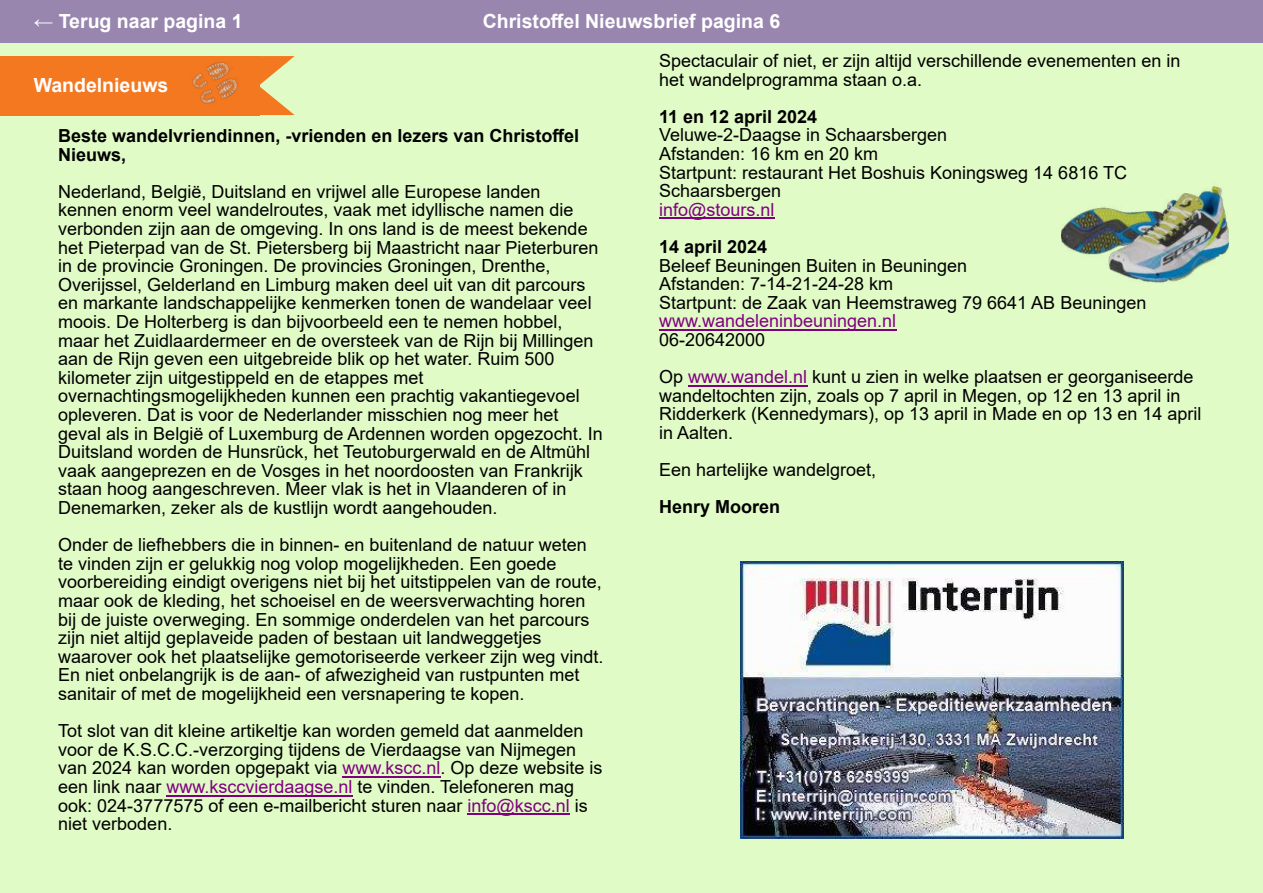
<style>
.page{position:relative;width:1263px;height:893px;background:#e1fbc7}
.page>*{position:absolute;margin:0;border:0;box-sizing:border-box;transform-origin:0 0}
.t1{font:700 19.5px "Arial";color:#fff}
.t2{font:18px/18.6px "Arial";color:#000}
.t3{font:700 18px/18.6px "Arial";color:#000}
.t4{font:18px "Arial";color:#800080}
.s1{color:#800080}
</style>
<div class="page">
<div style="left:0;top:0;width:1263px;height:43px;background:#9886af"></div>
<div style="left:0;top:56px;width:259px;height:59px;background:#f47820"></div>
<svg style="left:259px;top:56px;width:36px;height:59px"></svg>
<img style="left:192px;top:62px;width:46px;height:42px">
<hr style="left:342px;top:776px;width:98px;height:2px;background:#800080">
<hr style="left:166px;top:795px;width:186px;height:1px;background:#800080">
<hr style="left:468px;top:813px;width:102px;height:2px;background:#800080">
<hr style="left:659px;top:218px;width:115px;height:1px;background:#800080">
<hr style="left:659px;top:329px;width:237px;height:2px;background:#800080">
<hr style="left:688px;top:385px;width:119px;height:1px;background:#800080">
<img style="left:740px;top:561px;width:383px;height:278px">
<img style="left:1062px;top:186px;width:167px;height:97px">
<p class="t1" style="left:34px;top:8px;width:210px">← Terug naar pagina 1</p>
<p class="t1" style="left:483px;top:8px;width:299px">Christo昀昀el Nieuwsbrief pagina 6</p>
<p class="t1" style="left:34px;top:72px;width:136px">Wandelnieuws</p>
<p class="t3" style="left:58px;top:127px;width:522px">Beste wandelvriendinnen, -vrienden en lezers van Christo昀昀el<br>Nieuws,</p>
<p class="t2" style="left:58px;top:182px;width:546px">Nederland, België, Duitsland en vrĳwel alle Europese landen kennen enorm veel wandelroutes, vaak met idyllische namen die verbonden zĳn aan de omgeving. In ons land is de meest bekende het Pieterpad van de St. Pietersberg bĳ Maastricht naar Pieterburen in de provincie Groningen. De provincies Groningen, Drenthe, Overĳssel, Gelderland en Limburg maken deel uit van dit parcours en markante landschappelĳke kenmerken tonen de wandelaar veel moois. De Holterberg is dan bĳvoorbeeld een te nemen hobbel, maar het Zuidlaardermeer en de oversteek van de Rĳn bĳ Millingen aan de Rĳn geven een uitgebreide blik op het water. Ruim 500 kilometer zĳn uitgestippeld en de etappes met overnachtingsmogelĳkheden kunnen een prachtig vakantiegevoel opleveren. Dat is voor de Nederlander misschien nog meer het geval als in België of Luxemburg de Ardennen worden opgezocht. In Duitsland worden de Hunsrück, het Teutoburgerwald en de Altmühl vaak aangeprezen en de Vosges in het noordoosten van Frankrĳk staan hoog aangeschreven. Meer vlak is het in Vlaanderen of in Denemarken, zeker als de kustlĳn wordt aangehouden.</p>
<p class="t2" style="left:58px;top:535px;width:547px">Onder de liefhebbers die in binnen- en buitenland de natuur weten te vinden zĳn er gelukkig nog volop mogelĳkheden. Een goede voorbereiding eindigt overigens niet bĳ het uitstippelen van de route, maar ook de kleding, het schoeisel en de weersverwachting horen bĳ de juiste overweging. En sommige onderdelen van het parcours zĳn niet altĳd geplaveide paden of bestaan uit landweggetjes waarover ook het plaatselĳke gemotoriseerde verkeer zĳn weg vindt.<br>En niet onbelangrĳk is de aan- of afwezigheid van rustpunten met sanitair of met de mogelĳkheid een versnapering te kopen.</p>
<p class="t2" style="left:58px;top:721px;width:546px">Tot slot van dit kleine artikeltje kan worden gemeld dat aanmelden voor de K.S.C.C.-verzorging tĳdens de Vierdaagse van Nĳmegen van 2024 kan worden opgepakt via <span class="s1">www.kscc.nl</span>. Op deze website is een link naar <span class="s1">www.ksccvierdaagse.nl</span> te vinden. Telefoneren mag ook: 024-3777575 of een e-mailbericht sturen naar <span class="s1">info@kscc.nl</span> is niet verboden.</p>
<p class="t2" style="left:659px;top:51px;width:523px">Spectaculair of niet, er zĳn altĳd verschillende evenementen en in het wandelprogramma staan o.a.</p>
<p class="t3" style="left:659px;top:107px;width:160px">11 en 12 april 2024</p>
<p class="t2" style="left:659px;top:126px;width:469px">Veluwe-2-Daagse in Schaarsbergen<br>Afstanden: 16 km en 20 km<br>Startpunt: restaurant Het Boshuis Koningsweg 14 6816 TC<br>Schaarsbergen</p>
<p class="t4" style="left:659px;top:197px;width:117px">info@stours.nl</p>
<p class="t3" style="left:659px;top:237px;width:110px">14 april 2024</p>
<p class="t2" style="left:659px;top:256px;width:489px">Beleef Beuningen Buiten in Beuningen<br>Afstanden: 7-14-21-24-28 km<br>Startpunt: de Zaak van Heemstraweg 79 6641 AB Beuningen</p>
<p class="t4" style="left:659px;top:309px;width:239px">www.wandeleninbeuningen.nl</p>
<p class="t2" style="left:659px;top:321px;width:536px;line-height:37.2px">06-20642000<br>Op <span class="s1">www.wandel.nl</span> kunt u zien in welke plaatsen er georganiseerde</p>
<p class="t2" style="left:659px;top:386px;width:544px">wandeltochten zĳn, zoals op 7 april in Megen, op 12 en 13 april in<br>Ridderkerk (Kennedymars), op 13 april in Made en op 13 en 14 april in Aalten.</p>
<p class="t2" style="left:659px;top:460px;width:219px">Een hartelĳke wandelgroet,</p>
<p class="t3" style="left:659px;top:498px;width:123px">Henry Mooren</p>
</div>
